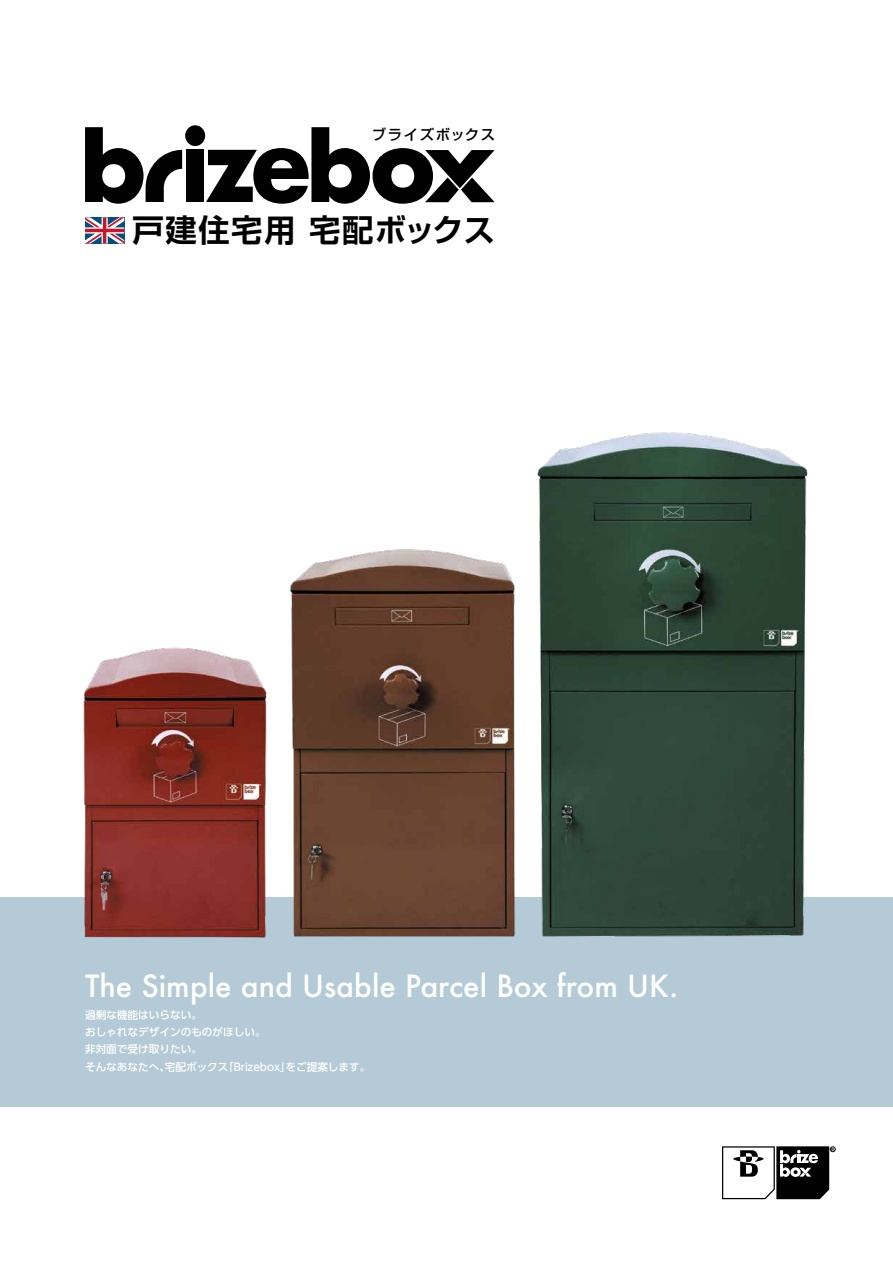
<style>
.page{position:relative;width:893px;height:1263px;background:#fff}
.page>*{position:absolute;margin:0;border:0;box-sizing:border-box;transform-origin:0 0}
.t1{font:700 31.35px "Shin Go Pro De";letter-spacing:.05em;color:#000}
.t2{font:500 29.7px "Futura";color:#fff}
.t3{font:500 14.4px "Shin Go Pro";letter-spacing:.1em;color:#000}
.t4{font:500 10.65px/17px "UD Shin Go Pro";color:#fff}
.t5{font:700 4.2px "Helvetica";color:#000}
</style>
<div class="page">
<div style="left:0;top:897px;width:893px;height:210px;background:#b4cad6"></div>
<svg style="left:85px;top:127px;width:97px;height:77px"></svg>
<svg style="left:206px;top:127px;width:289px;height:77px"></svg>
<div style="left:186px;top:150px;width:18px;height:52px;background:#000"></div>
<div style="left:185px;top:125px;width:20px;height:21px;background:#000;border-radius:50%"></div>
<svg style="left:85px;top:217px;width:39px;height:27px"></svg>
<svg style="left:722px;top:1146px;width:113px;height:53px"></svg>
<img style="left:83px;top:432px;width:725px;height:506px">
<h3 class="t3" style="left:372px;top:123px;width:125px">ブライズボックス</h3>
<h1 class="t1" style="left:133px;top:205px;width:364px">戸建住宅用 宅配ボックス</h1>
<h2 class="t2" style="left:85px;top:965px;width:595px">The Simple and Usable Parcel Box from UK.</h2>
<p class="t4" style="left:85px;top:1007px;width:287px">過剰な機能はいらない。<br>おしゃれなデザインのものがほしい。<br>非対面で受け取りたい。<br>そんなあなたへ、宅配ボックス「Brizebox」をご提案します。</p>
<p class="t5" style="left:831px;top:1146px;width:4px">R</p>
</div>
